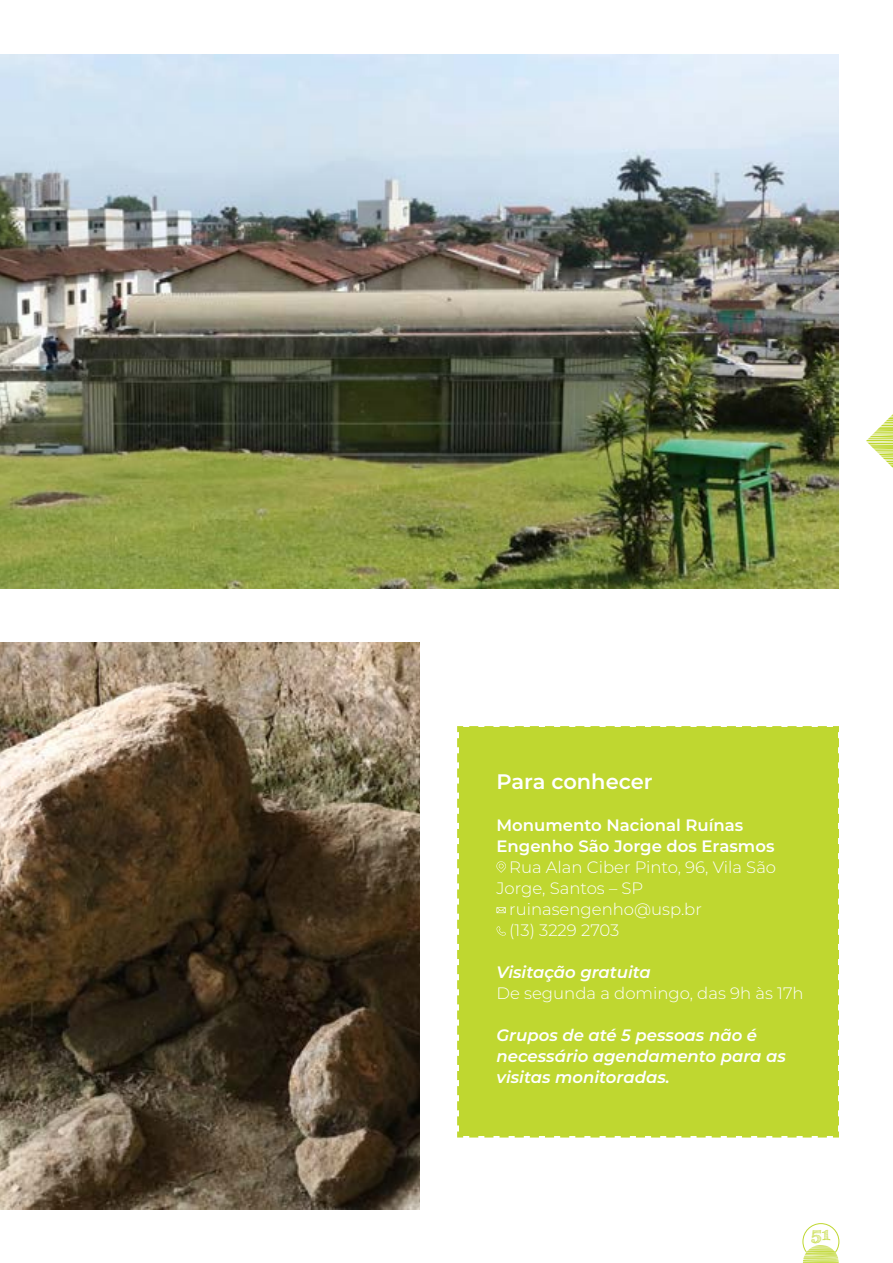
<style>
.page{position:relative;width:893px;height:1263px;background:#fff}
.page>*{position:absolute;margin:0;border:0;box-sizing:border-box;transform-origin:0 0}
.t1{font:600 21px "Montserrat";color:#fff}
.t2{font:700 18px "FFF Tusj";color:#bfd730}
.t3{font:300 16.5px "Montserrat";color:#fff}
.t4{font:italic 600 16.5px/21px "Montserrat";color:#fff}
.t5{font:600 16.5px/21px "Montserrat";color:#fff}
</style>
<div class="page">
<div style="left:803px;top:1223px;width:36px;height:36px;border:1px solid #bfd730;border-radius:50%"></div>
<svg style="left:803px;top:1245px;width:36px;height:18px"></svg>
<svg style="left:866px;top:414px;width:27px;height:54px"></svg>
<div style="left:457px;top:726px;width:382px;height:412px;background:#bfd730"></div>
<svg style="left:496px;top:907px;width:10px;height:6px"></svg>
<svg style="left:496px;top:926px;width:10px;height:10px"></svg>
<svg style="left:496px;top:861px;width:10px;height:12px"></svg>
<img style="left:0;top:55px;width:839px;height:534px">
<img style="left:0;top:642px;width:420px;height:567px">
<p class="t1" style="left:496px;top:767px;width:158px">Para conhecer</p>
<p class="t5" style="left:496px;top:814px;width:280px">Monumento Nacional Ruínas<br>Engenho São Jorge dos Erasmos</p>
<p class="t3" style="left:509px;top:856px;width:268px">Rua Alan Ciber Pinto, 96, Vila São</p>
<p class="t3" style="left:496px;top:877px;width:148px">Jorge, Santos – SP</p>
<p class="t3" style="left:509px;top:898px;width:194px">ruinasengenho@usp.br</p>
<p class="t3" style="left:509px;top:919px;width:112px">(13) 3229 2703</p>
<p class="t4" style="left:496px;top:961px;width:156px">Visitação gratuita</p>
<p class="t3" style="left:496px;top:982px;width:309px">De segunda a domingo, das 9h às 17h</p>
<p class="t4" style="left:496px;top:1024px;width:291px">Grupos de até 5 pessoas não é necessário agendamento para as visitas monitoradas.</p>
<p class="t2" style="left:811px;top:1223px;width:21px">51</p>
</div>
